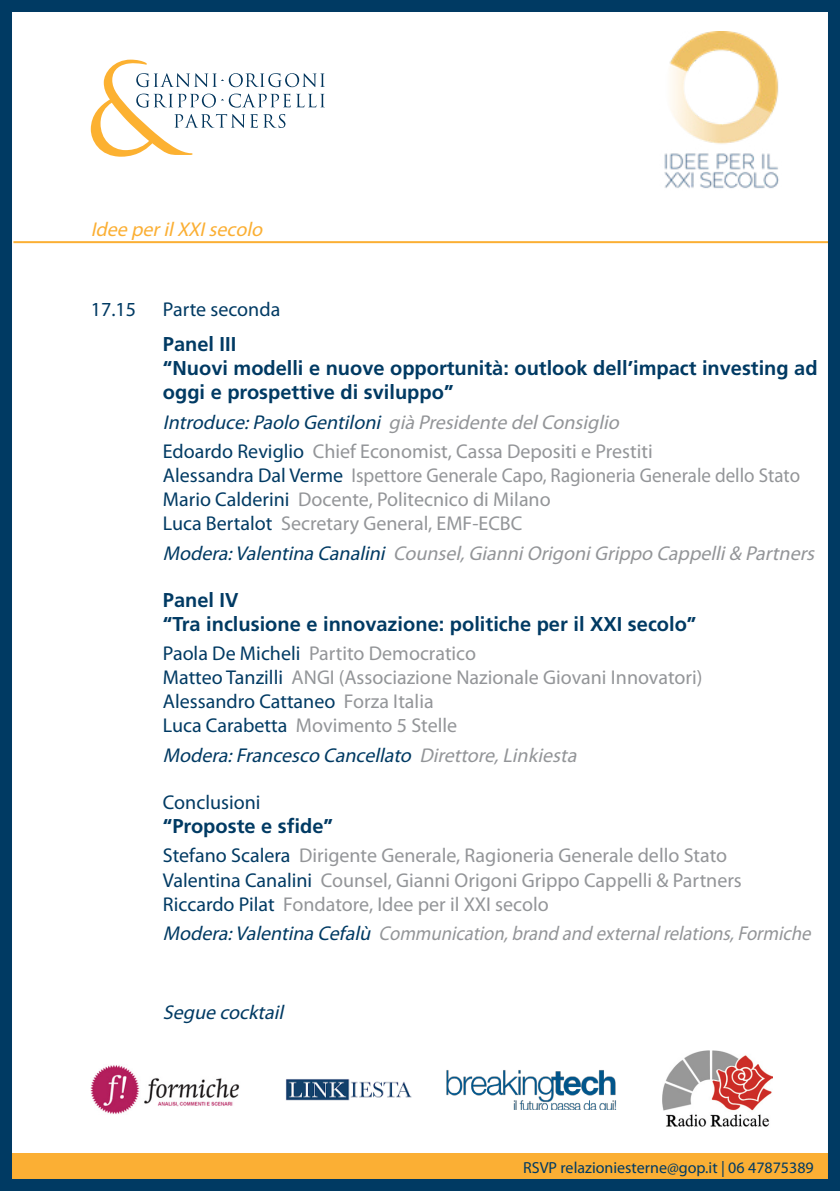
<style>
.page{position:relative;width:840px;height:1191px;background:#fff}
.page>*{position:absolute;margin:0;border:0;box-sizing:border-box;transform-origin:0 0}
.t1{font:20px/24px "Myriad Pro";color:#939598}
.t2{font:700 20px/24px "Frutiger LT Std";color:#003a63}
.t3{font:20px/24px "Myriad Pro";color:#939598;scale:.95 1}
.t4{font:italic 20px "Myriad Pro";color:#939598;scale:.93 1}
.t5{font:italic 20px "Myriad Pro";color:#939598}
.t6{font:italic 20px "Myriad Pro";color:#003a63}
.t7{font:20px/35.4px "Myriad Pro";color:#003a63}
.t8{font:italic 20px "Myriad Pro";color:#fbaf34}
.t9{font:16px "Myriad Pro";color:#003a63}
.s1{font-family:"Frutiger LT Std";font-weight:700}
.s2{font-style:italic;color:#003a63}
.s3{font-style:italic}
.s4{color:#003a63}
.s5{color:#939598}
.s6{font-family:"Myriad Pro";font-weight:400}
</style>
<div class="page">
<svg style="left:91px;top:60px;width:234px;height:97px"></svg>
<img style="left:664px;top:31px;width:115px;height:157px">
<div style="left:12px;top:1153px;width:827px;height:26px;background:#fbaf34"></div>
<hr style="left:13px;top:241px;width:825px;height:2px;background:#fbaf34">
<img style="left:286px;top:1079px;width:126px;height:22px">
<img style="left:91px;top:1065px;width:149px;height:49px">
<img style="left:662px;top:1050px;width:110px;height:77px">
<img style="left:446px;top:1070px;width:170px;height:39px">
<div style="left:0;top:0;width:839px;height:1191px;border:12px solid #003a63"></div>
<p class="t8" style="left:91px;top:217px;width:178px">Idee perilXXIsecolo</p>
<p class="t7" style="left:91px;top:291px;width:47px">17.15</p>
<p class="t7" style="left:163px;top:291px;width:119px">Parte seconda<br><span class="s1">Panel III</span></p>
<p class="t2" style="left:163px;top:356px;width:655px">“Nuovi modelli e nuove opportunità: outlook dell’impact investing ad oggi e prospettive di sviluppo”</p>
<p class="t1" style="left:163px;top:407px;width:491px;line-height:29.6px"><span class="s2">Introduce:Paolo Gentiloni</span> <span class="s3">già Presidente delConsiglio<br></span><span class="s4">Edoardo Reviglio</span> Chief Economist, Cassa Depositi e Prestiti</p>
<p class="t3" style="left:163px;top:463px;width:672px"><span class="s4">Alessandra Dal Verme</span> Ispettore Generale Capo, Ragioneria Generale dello Stato<br><span class="s4">Mario Calderini</span> Docente, Politecnico di Milano<br><span class="s4">Luca Bertalot</span> Secretary General, EMF-ECBC</p>
<p class="t5" style="left:163px;top:541px;width:657px"><span class="s4">Modera:Valentina Canalini</span> Counsel,GianniOrigoniGrippo Cappelli&amp; Partners</p>
<p class="t2" style="left:163px;top:588px;width:535px">Panel IV<br>“Tra inclusione e innovazione: politiche per il XXI secolo”</p>
<p class="t1" style="left:163px;top:641px;width:541px"><span class="s4">Paola De Micheli</span> Partito Democratico<br><span class="s4">Matteo Tanzilli</span> ANGI (Associazione Nazionale Giovani Innovatori)<br><span class="s4">Alessandro Cattaneo</span> Forza Italia<br><span class="s4">Luca Carabetta</span> Movimento 5 Stelle</p>
<p class="t6" style="left:163px;top:743px;width:420px">Modera:Francesco Cancellato <span class="s5">Direttore,Linkiesta</span></p>
<p class="t2" style="left:163px;top:790px;width:172px"><span class="s6">Conclusioni </span>“Proposte e sfide”</p>
<p class="t1" style="left:163px;top:843px;width:580px"><span class="s4">Stefano Scalera</span> Dirigente Generale, Ragioneria Generale dello Stato<br><span class="s4">Valentina Canalini</span> Counsel, Gianni Origoni Grippo Cappelli &amp; Partners<br><span class="s4">Riccardo Pilat</span> Fondatore, Idee per il XXI secolo</p>
<p class="t4" style="left:163px;top:921px;width:702px"><span class="s4">Modera:Valentina Cefalù</span> Communication,brand and externalrelations,Formiche</p>
<p class="t6" style="left:163px;top:1000px;width:127px">Segue cocktail</p>
<p class="t9" style="left:523px;top:1157px;width:292px">RSVP relazioniesterne@gop.it | 06 47875389</p>
</div>
